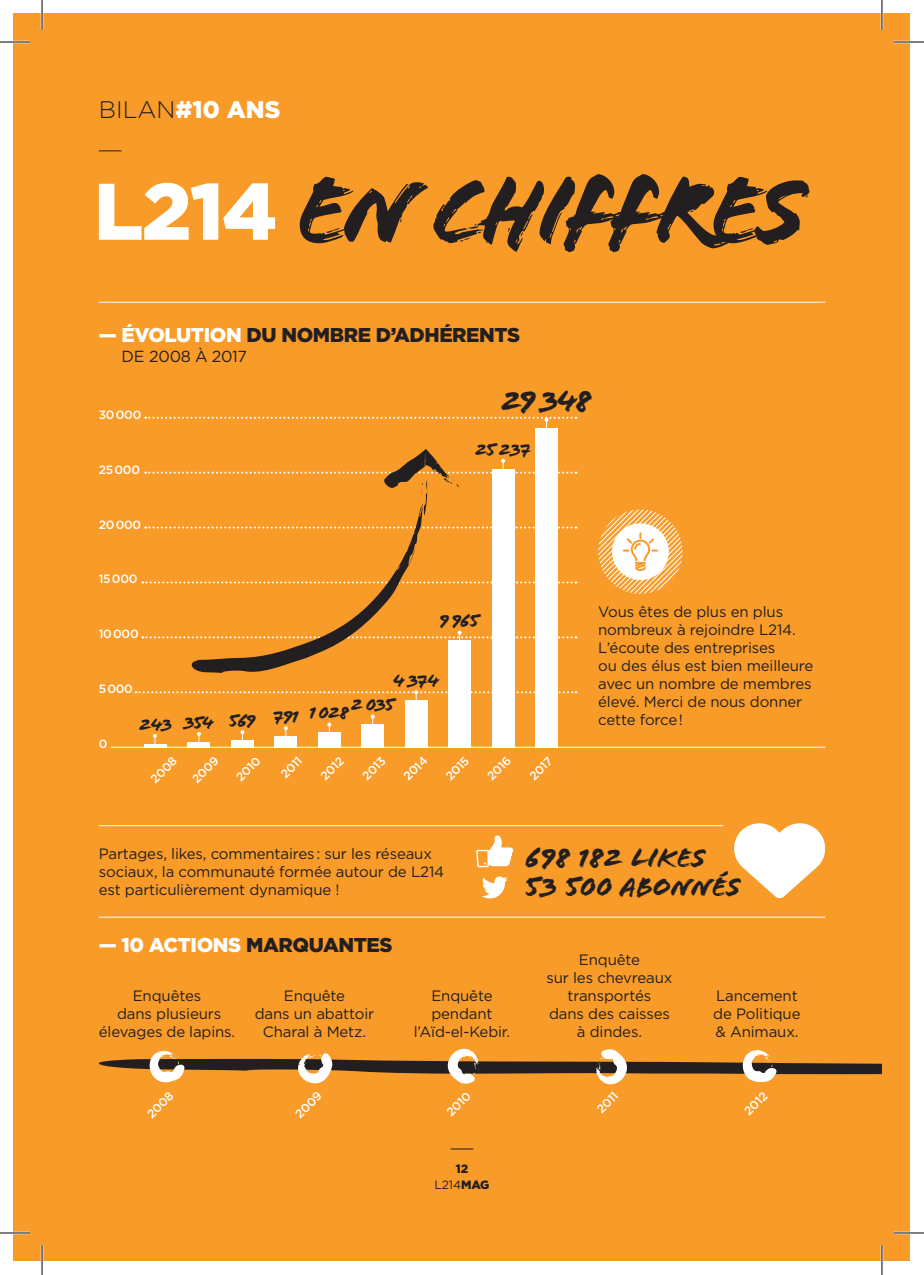
<style>
.page{position:relative;width:924px;height:1275px;background:#fff}
.page>*{position:absolute;margin:0;border:0;box-sizing:border-box;transform-origin:0 0}
.t1{font:100px "Flood Std";letter-spacing:-.07em;color:#231f20}
.t2{font:30.6px "Flood Std";color:#231f20}
.t3{font:28px/29.4px "Flood Std";letter-spacing:-.01em;color:#231f20}
.t4{font:900 24px "Gotham";color:#fff}
.t5{font:900 20px "Gotham";letter-spacing:-.02em;color:#231f20}
.t6{font:900 20px "Gotham";letter-spacing:-.02em;color:#fff}
.t7{font:18px/24.4px "Flood Std";letter-spacing:-.075em;color:#231f20}
.t8{font:16px "Gotham";letter-spacing:-.02em;color:#231f20}
.t9{font:15px/18px "Gotham";letter-spacing:-.01em;color:#231f20;text-align:center}
.t10{font:500 12px "Gotham";letter-spacing:-.02em;color:#fff}
.t11{font:900 12px/16px "Gotham";color:#231f20;text-align:center}
.s1{font-weight:300;color:#231f20}
.s2{font-family:"Gotham";font-weight:900;font-size:80px;color:#fff}
.s3{color:#fff}
.s4{color:#231f20}
.s5{font-weight:400}
</style>
<div class="page">
<div style="left:14px;top:14px;width:895px;height:1247px;background:#f89b28"></div>
<svg style="left:99px;top:150px;width:22px;height:1px"></svg>
<hr style="left:111px;top:746px;width:713px;height:1px;background:#fff">
<hr style="left:99px;top:916px;width:725px;height:1px;background:#fff">
<hr style="left:99px;top:825px;width:623px;height:1px;background:#fff">
<hr style="left:99px;top:302px;width:725px;height:1px;background:#fff">
<hr style="left:144px;top:744px;width:23px;height:3px;background:#fff">
<div style="left:318px;top:732px;width:22px;height:15px;background:#fff"></div>
<div style="left:231px;top:740px;width:23px;height:7px;background:#fff"></div>
<div style="left:404px;top:700px;width:23px;height:47px;background:#fff"></div>
<div style="left:491px;top:469px;width:23px;height:278px;background:#fff"></div>
<div style="left:187px;top:742px;width:23px;height:5px;background:#fff"></div>
<div style="left:361px;top:724px;width:23px;height:23px;background:#fff"></div>
<div style="left:274px;top:736px;width:23px;height:11px;background:#fff"></div>
<div style="left:448px;top:640px;width:23px;height:107px;background:#fff"></div>
<div style="left:535px;top:428px;width:22px;height:319px;background:#fff"></div>
<svg style="left:153px;top:734px;width:4px;height:10px"></svg>
<svg style="left:197px;top:732px;width:4px;height:10px"></svg>
<svg style="left:240px;top:730px;width:4px;height:10px"></svg>
<svg style="left:284px;top:726px;width:4px;height:10px"></svg>
<svg style="left:327px;top:722px;width:4px;height:10px"></svg>
<svg style="left:370px;top:714px;width:4px;height:10px"></svg>
<svg style="left:135px;top:690px;width:441px;height:10px"></svg>
<svg style="left:145px;top:417px;width:431px;height:10px"></svg>
<svg style="left:142px;top:449px;width:434px;height:224px"></svg>
<svg style="left:598px;top:509px;width:85px;height:85px"></svg>
<svg style="left:476px;top:835px;width:37px;height:32px"></svg>
<svg style="left:482px;top:876px;width:25px;height:23px"></svg>
<svg style="left:734px;top:823px;width:92px;height:75px"></svg>
<svg style="left:98px;top:1048px;width:783px;height:36px"></svg>
<svg style="left:450px;top:1148px;width:23px;height:1px"></svg>
<hr style="left:0;top:41px;width:30px;height:2px;background:#fff">
<hr style="left:893px;top:41px;width:30px;height:2px;background:#fff">
<hr style="left:0;top:1231px;width:30px;height:3px;background:#fff">
<hr style="left:893px;top:1231px;width:30px;height:3px;background:#fff">
<hr style="left:41px;top:0;width:2px;height:30px;background:#fff">
<hr style="left:41px;top:1245px;width:2px;height:30px;background:#fff">
<hr style="left:880px;top:0;width:2px;height:30px;background:#fff">
<hr style="left:880px;top:1245px;width:2px;height:30px;background:#fff">
<hr style="left:0;top:42px;width:30px;height:1px;background:#000">
<hr style="left:893px;top:42px;width:30px;height:1px;background:#000">
<hr style="left:0;top:1232px;width:30px;height:1px;background:#000">
<hr style="left:893px;top:1232px;width:30px;height:1px;background:#000">
<hr style="left:42px;top:0;width:1px;height:30px;background:#000">
<hr style="left:42px;top:1245px;width:1px;height:30px;background:#000">
<hr style="left:881px;top:0;width:1px;height:30px;background:#000">
<hr style="left:881px;top:1245px;width:1px;height:30px;background:#000">
<h3 class="t4" style="left:99px;top:93px;width:183px"><span class="s1">BILAN</span>#10 ANS</h3>
<h1 class="t1" style="left:94px;top:153px;width:715px"><span class="s2">L214</span> EN CHIFFRES</h1>
<h3 class="t5" style="left:99px;top:321px;width:422px"><span class="s3">— ÉVOLUTION</span> DU NOMBRE D’ADHÉRENTS</h3>
<p class="t8" style="left:121px;top:346px;width:127px">DE 2008 À 2017</p>
<p class="t10" style="left:99px;top:406px;width:44px">30 000</p>
<p class="t10" style="left:99px;top:461px;width:43px">25 000</p>
<h2 class="t2" style="left:500px;top:383px;width:93px">29 348</h2>
<p class="t7" style="left:474px;top:437px;width:58px">25 237</p>
<p class="t10" style="left:99px;top:516px;width:44px">20 000</p>
<p class="t10" style="left:99px;top:571px;width:40px">15 000</p>
<p class="t10" style="left:99px;top:626px;width:41px">10 000</p>
<p class="t10" style="left:99px;top:681px;width:36px">5 000</p>
<p class="t10" style="left:99px;top:735px;width:10px">0</p>
<p class="t7" style="left:139px;top:710px;width:119px">243 354 569</p>
<p class="t7" style="left:439px;top:609px;width:42px">9 965</p>
<p class="t7" style="left:350px;top:668px;width:91px;text-indent:42px">4 374<br>2 035</p>
<p class="t7" style="left:273px;top:701px;width:78px">791 1 028</p>
<p class="t9" style="left:598px;top:602px;width:216px;text-align:left">Vous êtes de plus en plus nombreux à rejoindre L214.<br>L’écoute des entreprises<br>ou des élus est bien meilleure avec un nombre de membres élevé. Merci de nous donner cette force !</p>
<p class="t10" style="left:147px;top:775px;width:33px;rotate:-45deg">2008</p>
<p class="t10" style="left:188px;top:775px;width:33px;rotate:-45deg">2009</p>
<p class="t10" style="left:232px;top:773px;width:30px;rotate:-45deg">2010</p>
<p class="t10" style="left:277px;top:770px;width:26px;rotate:-45deg">2011</p>
<p class="t10" style="left:317px;top:772px;width:29px;rotate:-45deg">2012</p>
<p class="t10" style="left:358px;top:772px;width:29px;rotate:-45deg">2013</p>
<p class="t10" style="left:400px;top:773px;width:30px;rotate:-45deg">2014</p>
<p class="t10" style="left:442px;top:772px;width:29px;rotate:-45deg">2015</p>
<p class="t10" style="left:483px;top:772px;width:29px;rotate:-45deg">2016</p>
<p class="t10" style="left:525px;top:772px;width:29px;rotate:-45deg">2017</p>
<p class="t9" style="left:99px;top:844px;width:347px;text-align:left">Partages, likes, commentaires : sur les réseaux sociaux, la communauté formée autour de L214 est particulièrement dynamique !</p>
<h3 class="t3" style="left:524px;top:843px;width:218px">698 182 likes<br>53 500 Abonnés</h3>
<h3 class="t6" style="left:99px;top:931px;width:295px">— 10 ACTIONS <span class="s4">MARQUANTES</span></h3>
<p class="t9" style="left:99px;top:986px;width:138px">Enquêtes<br>dans plusieurs élevages de lapins.</p>
<p class="t9" style="left:254px;top:986px;width:121px">Enquête<br>dans un abattoir<br>Charal à Metz.</p>
<p class="t9" style="left:413px;top:986px;width:98px">Enquête pendant l’Aïd-el-Kebir.</p>
<p class="t9" style="left:546px;top:950px;width:127px">Enquête<br>sur les chevreaux transportés<br>dans des caisses à dindes.</p>
<p class="t9" style="left:713px;top:986px;width:89px;text-align:left">Lancement de Politique &amp; Animaux.</p>
<p class="t10" style="left:143px;top:1110px;width:33px;rotate:-45deg">2008</p>
<p class="t10" style="left:291px;top:1110px;width:33px;rotate:-45deg">2009</p>
<p class="t10" style="left:442px;top:1108px;width:30px;rotate:-45deg">2010</p>
<p class="t10" style="left:593px;top:1105px;width:26px;rotate:-45deg">2011</p>
<p class="t10" style="left:740px;top:1107px;width:29px;rotate:-45deg">2012</p>
<p class="t11" style="left:434px;top:1160px;width:56px">12<br><span class="s5">L214</span>MAG</p>
</div>
